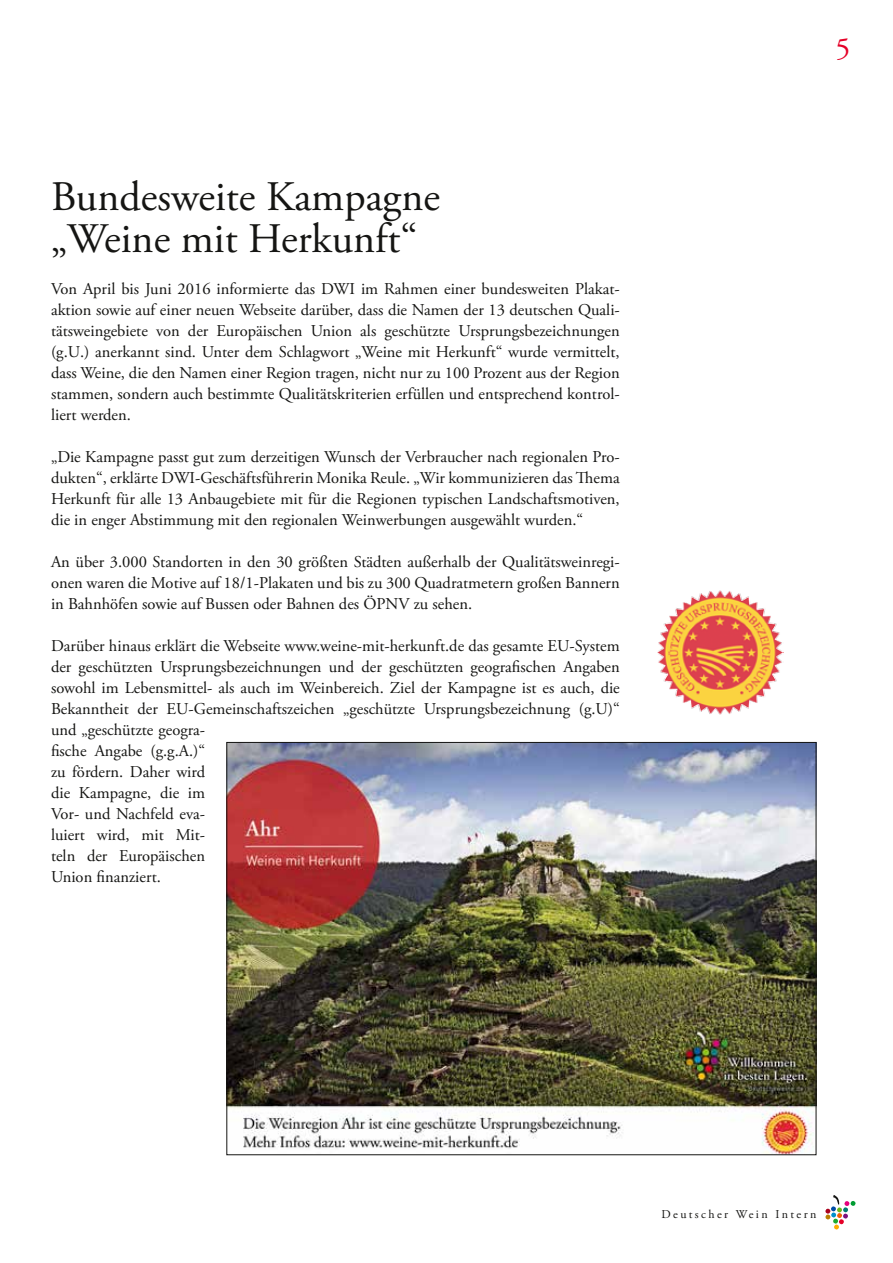
<style>
.page{position:relative;width:893px;height:1263px;background:#fff}
.page>*{position:absolute;margin:0;border:0;box-sizing:border-box;transform-origin:0 0}
.t1{font:42px/42px "Adobe Garamond Pro";color:#151513}
.t2{font:30px "Adobe Garamond Pro";color:#e50027}
.t3{font:16.5px/21px "Adobe Garamond Pro";color:#151513;text-align:justify}
.t4{font:12px "Adobe Garamond Pro";letter-spacing:.2em;color:#151513}
</style>
<div class="page">
<svg style="left:825px;top:1195px;width:30px;height:34px"></svg>
<img style="left:228px;top:744px;width:586px;height:409px">
<img style="left:657px;top:590px;width:126px;height:125px">
<h1 class="t1" style="left:51px;top:177px;width:391px">Bundesweite Kampagne „Weine mit Herkunft“</h1>
<p class="t3" style="left:51px;top:279px;width:570px">Von April bis Juni 2016 informierte das DWI im Rahmen einer bundesweiten Plakat&shy;aktion sowie auf einer neuen Webseite darüber, dass die Namen der 13 deutschen Quali&shy;tätsweingebiete von der Europäischen Union als geschützte Ursprungsbezeichnungen (g.U.) anerkannt sind. Unter dem Schlagwort „Weine mit Herkunft“ wurde vermittelt, dass Weine, die den Namen einer Region tragen, nicht nur zu 100 Prozent aus der Region stammen, sondern auch bestimmte Qualitätskriterien erfüllen und entsprechend kontrol&shy;liert werden.</p>
<p class="t3" style="left:51px;top:447px;width:570px">„Die Kampagne passt gut zum derzeitigen Wunsch der Verbraucher nach regionalen Pro&shy;dukten“, erklärte DWI-Geschäftsführerin Monika Reule. „Wir kommunizieren das Thema Herkunft für alle 13 Anbaugebiete mit für die Regionen typischen Landschaftsmotiven, die in enger Abstimmung mit den regionalen Weinwerbungen ausgewählt wurden.“</p>
<p class="t3" style="left:51px;top:552px;width:570px">An über 3.000 Standorten in den 30 größten Städten außerhalb der Qualitätsweinregi&shy;onen waren die Motive auf 18/1-Plakaten und bis zu 300 Quadratmetern großen Bannern in Bahnhöfen sowie auf Bussen oder Bahnen des ÖPNV zu sehen.</p>
<p class="t3" style="left:51px;top:636px;width:570px;text-align:left">Darüber hinaus erklärt die Webseite www.weine-mit-herkunft.de das gesamte EU-System der geschützten Ursprungsbezeichnungen und der geschützten geografischen Angaben sowohl im Lebensmittel- als auch im Weinbereich. Ziel der Kampagne ist es auch, die Bekanntheit der EU-Gemeinschaftszeichen „geschützte Ursprungsbezeichnung (g.U)“ und „geschützte geogra-<br>fische Angabe (g.g.A.)“<br>zu fördern. Daher wird<br>die Kampagne, die im<br>Vor- und Nachfeld eva-<br>luiert wird, mit Mit-<br>teln der Europäischen<br>Union finanziert.</p>
<h2 class="t2" style="left:835px;top:30px;width:16px">5</h2>
<p class="t4" style="left:661px;top:1207px;width:156px">Deutscher Wein Intern</p>
</div>
